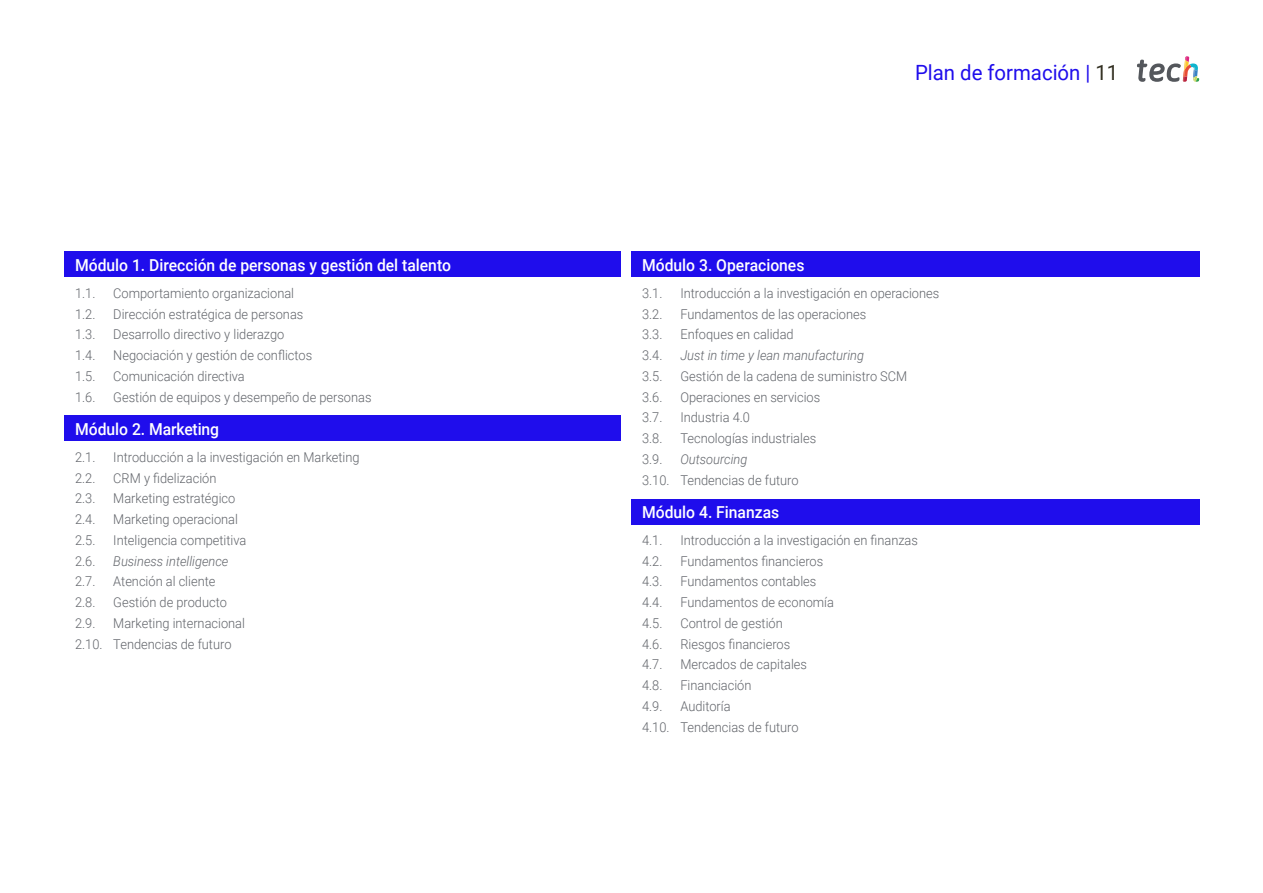
<style>
.page{position:relative;width:1263px;height:893px;background:#fff}
.page>*{position:absolute;margin:0;border:0;box-sizing:border-box;transform-origin:0 0}
.t1{font:21px "Roboto";color:#1f0dec}
.t2{font:500 16.5px "Roboto";color:#fff;scale:.95 1}
.t3{font:300 13.5px/20.7px "Roboto";color:#61646a;scale:.95 1}
.t4{font:italic 300 13.5px "Roboto";color:#61646a;scale:.95 1}
.s1{color:#312e20}
</style>
<div class="page">
<div style="left:64px;top:252px;width:557px;height:25px;background:#1f0dec"></div>
<div style="left:64px;top:416px;width:557px;height:25px;background:#1f0dec"></div>
<svg style="left:1137px;top:56px;width:62px;height:26px"></svg>
<div style="left:631px;top:252px;width:568px;height:25px;background:#1f0dec"></div>
<div style="left:631px;top:499px;width:568px;height:25px;background:#1f0dec"></div>
<p class="t2" style="left:75px;top:253px;width:397px">Módulo 1. Dirección de personas y gestión del talento</p>
<p class="t3" style="left:75px;top:282px;width:23px">1.1.</p>
<p class="t3" style="left:113px;top:282px;width:192px">Comportamiento organizacional</p>
<p class="t3" style="left:75px;top:303px;width:23px">1.2.</p>
<p class="t3" style="left:113px;top:303px;width:202px">Dirección estratégica de personas</p>
<p class="t3" style="left:75px;top:324px;width:23px">1.3.</p>
<p class="t3" style="left:113px;top:324px;width:182px">Desarrollo directivo y liderazgo</p>
<p class="t3" style="left:75px;top:344px;width:23px">1.4.</p>
<p class="t3" style="left:113px;top:344px;width:211px">Negociación y gestión de conflictos</p>
<p class="t3" style="left:75px;top:365px;width:23px">1.5.</p>
<p class="t3" style="left:113px;top:365px;width:140px">Comunicación directiva</p>
<p class="t3" style="left:75px;top:386px;width:23px">1.6.</p>
<p class="t3" style="left:113px;top:386px;width:273px">Gestión de equipos y desempeño de personas</p>
<p class="t2" style="left:75px;top:417px;width:153px">Módulo 2. Marketing</p>
<p class="t3" style="left:75px;top:446px;width:23px">2.1.</p>
<p class="t3" style="left:113px;top:446px;width:261px">Introducción a la investigación en Marketing</p>
<p class="t3" style="left:75px;top:467px;width:23px">2.2.</p>
<p class="t3" style="left:113px;top:467px;width:110px">CRM y fidelización</p>
<p class="t3" style="left:75px;top:488px;width:23px">2.3.</p>
<p class="t3" style="left:113px;top:488px;width:130px">Marketing estratégico</p>
<p class="t3" style="left:75px;top:508px;width:23px">2.4.</p>
<p class="t3" style="left:113px;top:508px;width:133px">Marketing operacional</p>
<p class="t3" style="left:75px;top:529px;width:23px">2.5.</p>
<p class="t3" style="left:113px;top:529px;width:142px">Inteligencia competitiva</p>
<p class="t3" style="left:75px;top:550px;width:23px">2.6.</p>
<p class="t4" style="left:113px;top:551px;width:123px">Business intelligence</p>
<p class="t3" style="left:75px;top:571px;width:23px">2.7.</p>
<p class="t3" style="left:113px;top:571px;width:109px">Atención al cliente</p>
<p class="t3" style="left:75px;top:591px;width:23px">2.8.</p>
<p class="t3" style="left:113px;top:591px;width:121px">Gestión de producto</p>
<p class="t3" style="left:75px;top:612px;width:23px">2.9.</p>
<p class="t3" style="left:75px;top:612px;width:180px;text-indent:38px">Marketing internacional<br>2.10. Tendencias de futuro</p>
<h1 class="t1" style="left:915px;top:57px;width:205px">Plan de formación | <span class="s1">11</span></h1>
<p class="t2" style="left:642px;top:253px;width:172px">Módulo 3. Operaciones</p>
<p class="t3" style="left:642px;top:282px;width:23px">3.1.</p>
<p class="t3" style="left:680px;top:282px;width:274px">Introducción a la investigación en operaciones</p>
<p class="t3" style="left:642px;top:303px;width:23px">3.2.</p>
<p class="t3" style="left:680px;top:303px;width:197px">Fundamentos de las operaciones</p>
<p class="t3" style="left:642px;top:324px;width:23px">3.3.</p>
<p class="t3" style="left:680px;top:324px;width:121px">Enfoques en calidad</p>
<p class="t3" style="left:642px;top:344px;width:23px">3.4.</p>
<p class="t4" style="left:680px;top:346px;width:195px">Just in time y lean manufacturing</p>
<p class="t3" style="left:642px;top:365px;width:23px">3.5.</p>
<p class="t3" style="left:680px;top:365px;width:240px">Gestión de la cadena de suministro SCM</p>
<p class="t3" style="left:642px;top:386px;width:23px">3.6.</p>
<p class="t3" style="left:680px;top:386px;width:149px">Operaciones en servicios</p>
<p class="t3" style="left:642px;top:407px;width:23px">3.7.</p>
<p class="t3" style="left:680px;top:407px;width:75px">Industria 4.0</p>
<p class="t3" style="left:642px;top:427px;width:23px">3.8.</p>
<p class="t3" style="left:680px;top:427px;width:144px">Tecnologías industriales</p>
<p class="t3" style="left:642px;top:448px;width:23px">3.9.</p>
<p class="t4" style="left:680px;top:450px;width:72px">Outsourcing</p>
<p class="t3" style="left:642px;top:469px;width:166px">3.10. Tendencias de futuro</p>
<p class="t2" style="left:642px;top:500px;width:146px">Módulo 4. Finanzas</p>
<p class="t3" style="left:642px;top:529px;width:23px">4.1.</p>
<p class="t3" style="left:680px;top:529px;width:252px">Introducción a la investigación en finanzas</p>
<p class="t3" style="left:642px;top:550px;width:23px">4.2.</p>
<p class="t3" style="left:680px;top:550px;width:152px">Fundamentos financieros</p>
<p class="t3" style="left:642px;top:571px;width:23px">4.3.</p>
<p class="t3" style="left:680px;top:571px;width:145px">Fundamentos contables</p>
<p class="t3" style="left:642px;top:591px;width:23px">4.4.</p>
<p class="t3" style="left:680px;top:591px;width:163px">Fundamentos de economía</p>
<p class="t3" style="left:642px;top:612px;width:23px">4.5.</p>
<p class="t3" style="left:680px;top:612px;width:109px">Control de gestión</p>
<p class="t3" style="left:642px;top:633px;width:23px">4.6.</p>
<p class="t3" style="left:680px;top:633px;width:117px">Riesgos financieros</p>
<p class="t3" style="left:642px;top:654px;width:23px">4.7.</p>
<p class="t3" style="left:680px;top:654px;width:135px">Mercados de capitales</p>
<p class="t3" style="left:642px;top:674px;width:23px">4.8.</p>
<p class="t3" style="left:680px;top:674px;width:76px">Financiación</p>
<p class="t3" style="left:642px;top:695px;width:23px">4.9.</p>
<p class="t3" style="left:642px;top:695px;width:166px;text-indent:38px">Auditoría<br>4.10. Tendencias de futuro</p>
</div>
